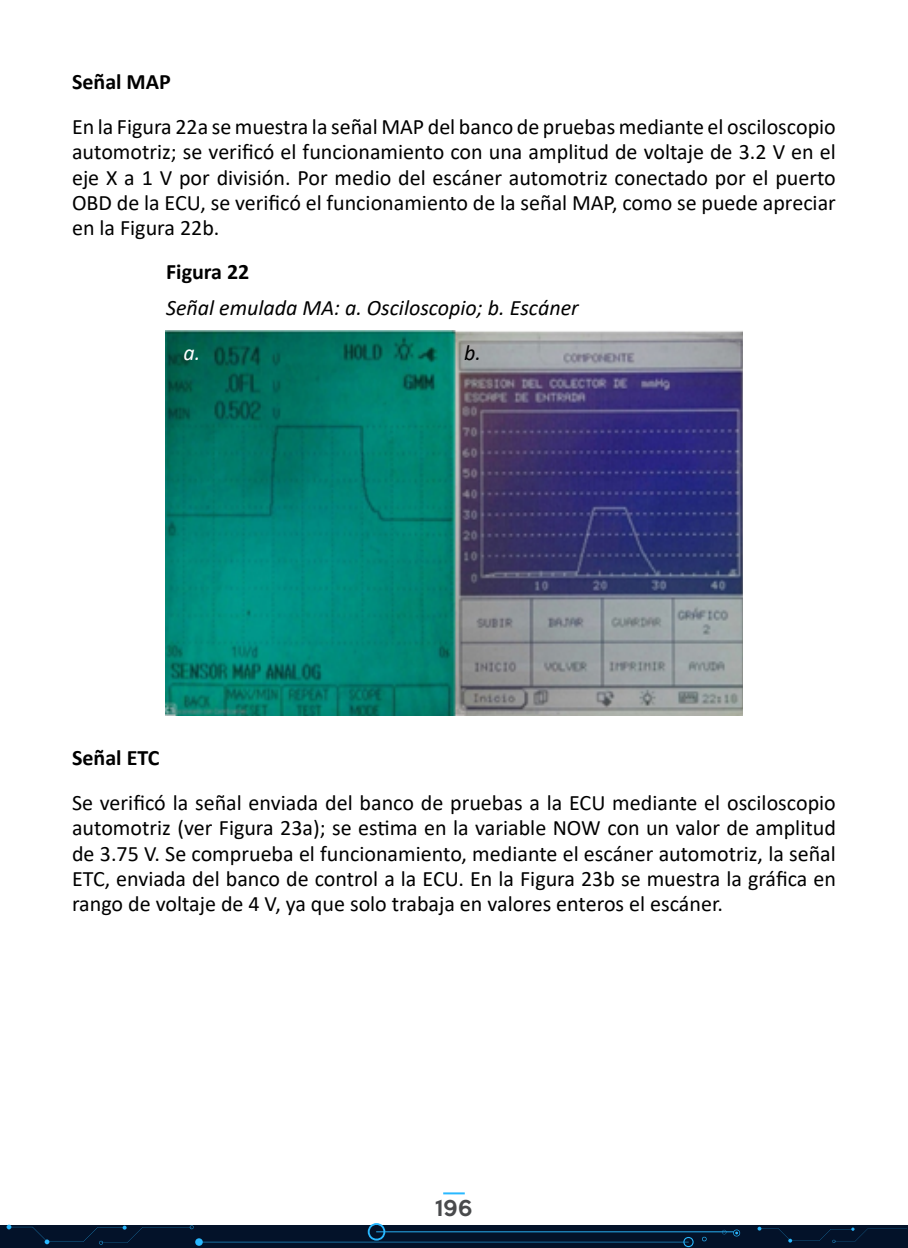
<style>
.page{position:relative;width:908px;height:1248px;background:#fff}
.page>*{position:absolute;margin:0;border:0;box-sizing:border-box;transform-origin:0 0}
.t1{font:22px/25.4px "Calibri";color:#000;text-align:justify}
.t2{font:italic 22px "Calibri";color:#000}
.t3{font:700 22px "Calibri";color:#000}
.t4{font:italic 22px "Calibri";color:#fff}
.t5{font:500 20px "Keep Calm";color:#494a4c}
</style>
<div class="page">
<div style="left:0;top:1225px;width:907px;height:22px;background:#031229"></div>
<svg style="left:7px;top:1223px;width:733px;height:23px"></svg>
<svg style="left:757px;top:1226px;width:150px;height:17px"></svg>
<hr style="left:443px;top:1192px;width:21px;height:2px;background:#29b8ff">
<img style="left:166px;top:330px;width:575px;height:385px">
<p class="t3" style="left:72px;top:66px;width:100px">Señal MAP</p>
<p class="t1" style="left:72px;top:113px;width:765px">En la Figura 22a se muestra la señal MAP del banco de pruebas mediante el osciloscopio automotriz; se verificó el funcionamiento con una amplitud de voltaje de 3.2 V en el eje X a 1 V por división. Por medio del escáner automotriz conectado por el puerto OBD de la ECU, se verificó el funcionamiento de la señal MAP, como se puede apreciar en la Figura 22b.</p>
<p class="t3" style="left:166px;top:256px;width:85px">Figura 22</p>
<p class="t2" style="left:166px;top:292px;width:414px">Señal emulada MA: a. Osciloscopio; b. Escáner</p>
<p class="t4" style="left:183px;top:337px;width:18px">a.</p>
<p class="t2" style="left:464px;top:337px;width:18px">b.</p>
<p class="t3" style="left:72px;top:741px;width:89px">Señal ETC</p>
<p class="t1" style="left:72px;top:789px;width:765px">Se verificó la señal enviada del banco de pruebas a la ECU mediante el osciloscopio automotriz (ver Figura 23a); se estima en la variable NOW con un valor de amplitud de 3.75 V. Se comprueba el funcionamiento, mediante el escáner automotriz, la señal ETC, enviada del banco de control a la ECU. En la Figura 23b se muestra la gráfica en rango de voltaje de 4 V, ya que solo trabaja en valores enteros el escáner.</p>
<p class="t5" style="left:435px;top:1190px;width:39px">196</p>
</div>
